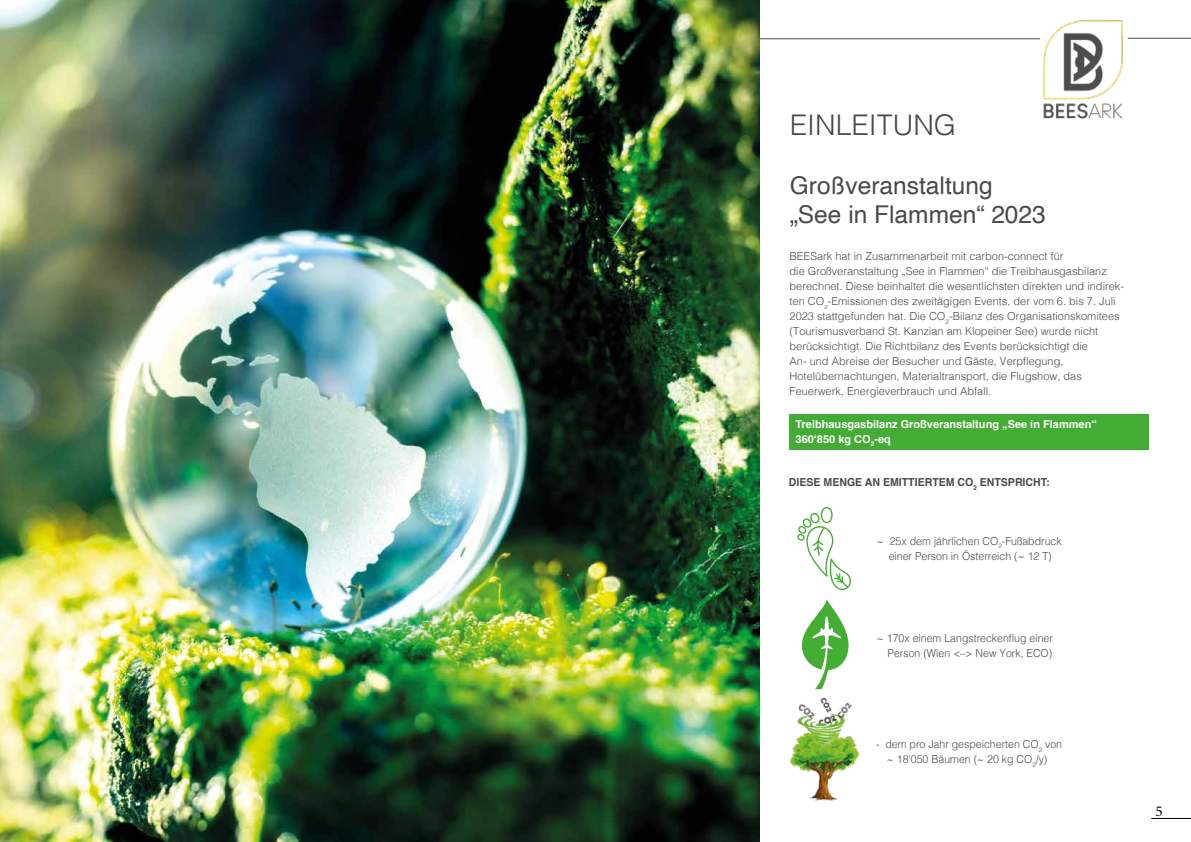
<style>
.page{position:relative;width:1191px;height:842px;background:#fff}
.page>*{position:absolute;margin:0;border:0;box-sizing:border-box;transform-origin:0 0}
.t1{font:300 28.5px "Helvetica";color:#4a4a49}
.t2{font:24.5px/29.4px "Helvetica";color:#4a4a49}
.t3{font:15px "Minion Pro";color:#000}
.t4{font:300 11px/15px "Helvetica";color:#4a4a49}
.t5{font:300 11px/15px "Helvetica";color:#4a4a49;text-align:center;scale:.96 1}
.t6{font:700 11px/14.7px "Helvetica";color:#fff}
.t7{font:700 11px "Helvetica";color:#4a4a49;scale:.96 1}
</style>
<div class="page">
<hr style="left:0;top:38px;width:1040px;height:1px;background:#4d4d4d">
<hr style="left:1127px;top:38px;width:64px;height:1px;background:#4d4d4d">
<img style="left:1034px;top:20px;width:95px;height:99px">
<div style="left:789px;top:414px;width:359px;height:35px;background:#43ac34"></div>
<img style="left:0;top:0;width:760px;height:842px">
<img style="left:789px;top:689px;width:71px;height:112px">
<svg style="left:797px;top:507px;width:54px;height:84px"></svg>
<svg style="left:802px;top:599px;width:46px;height:90px"></svg>
<hr style="left:1151px;top:818px;width:40px;height:1px;background:#000">
<h1 class="t1" style="left:789px;top:101px;width:168px">EINLEITUNG</h1>
<h2 class="t2" style="left:789px;top:172px;width:257px">Großveranstaltung „See in Flammen“ 2023</h2>
<p class="t4" style="left:789px;top:248px;width:336px">BEESark hat in Zusammenarbeit mit carbon-connect für<br>die Großveranstaltung „See in Flammen“ die Treibhausgasbilanz berechnet. Diese beinhaltet die wesentlichsten direkten und indirek&shy;ten CO<sub>2</sub>-Emissionen des zweitägigen Events, der vom 6. bis 7. Juli 2023 stattgefunden hat. Die CO<sub>2</sub>-Bilanz des Organisationskomitees (Tourismusverband St. Kanzian am Klopeiner See) wurde nicht berücksichtigt. Die Richtbilanz des Events berücksichtigt die<br>An- und Abreise der Besucher und Gäste, Verpflegung, Hotelübernachtungen, Materialtransport, die Flugshow, das Feuerwerk, Energieverbrauch und Abfall.</p>
<p class="t6" style="left:795px;top:418px;width:303px">Treibhausgasbilanz Großveranstaltung „See in Flammen“<br>360‘850 kg CO<sub>2</sub>-eq</p>
<p class="t7" style="left:789px;top:476px;width:273px">DIESE MENGE AN EMITTIERTEM CO<sub>2</sub> ENTSPRICHT:</p>
<p class="t5" style="left:877px;top:533px;width:194px">~ 25x dem jährlichen CO<sub>2</sub>-Fußabdruck einer Person in Österreich (~ 12 T)</p>
<p class="t5" style="left:877px;top:630px;width:185px;text-align:right">~ 170x einem Langstreckenflug einer<br>Person (Wien &lt;–&gt; New York, ECO)</p>
<p class="t5" style="left:876px;top:736px;width:195px">- dem pro Jahr gespeicherten CO<sub>2</sub> von ~ 18‘050 Bäumen (~ 20 kg CO<sub>2</sub>/y)</p>
<h3 class="t3" style="left:1155px;top:801px;width:9px">5</h3>
</div>
